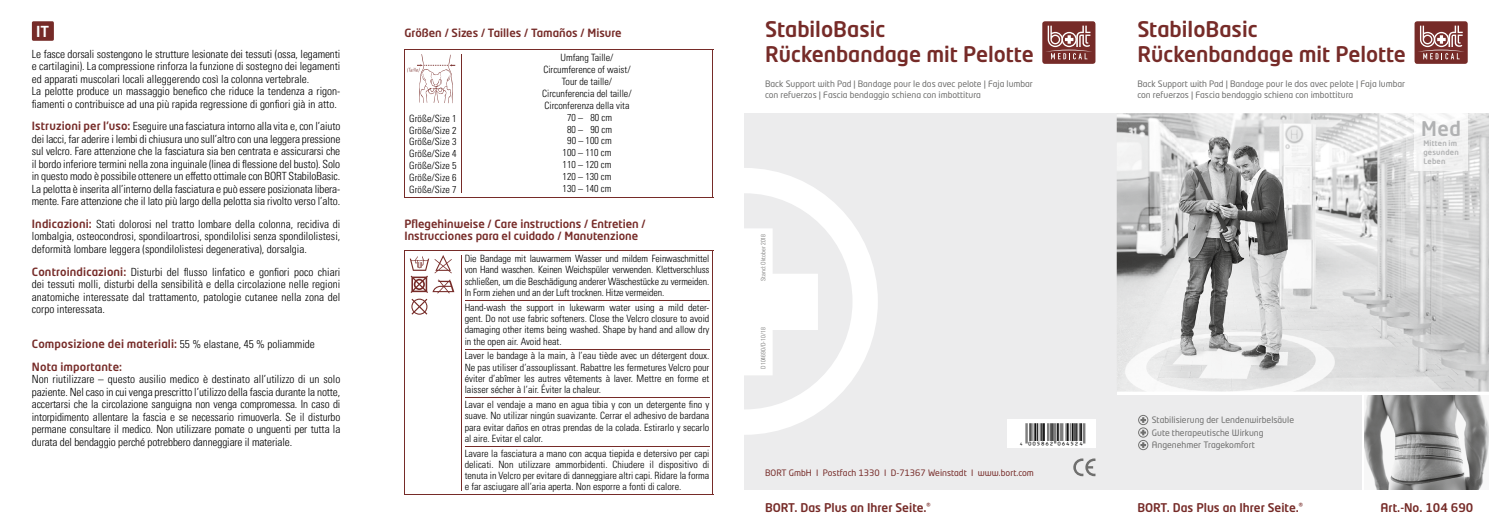
<style>
.page{position:relative;width:1489px;height:525px;background:#fff}
.page>*{position:absolute;margin:0;border:0;box-sizing:border-box;transform-origin:0 0}
.t1{font:500 21.25px/25px "Neo Tech Pro";color:#762b28}
.t2{font:500 20px "Neo Tech Pro";color:#b1b2b3}
.t3{font:500 15px "Neo Tech Pro";color:#fff}
.t4{font:500 11.88px "Neo Tech Pro";color:#762b28}
.t5{font:300 condensed 11.25px/12.5px "Univers LT Pro";color:#000;text-align:justify}
.t6{font:500 11.25px/12.5px "Neo Tech Pro";color:#762b28}
.t7{font:300 condensed 10px/11.9px "Univers LT Pro";color:#000;text-align:justify}
.t8{font:10px "ID Automation UPCEANXS";letter-spacing:.02em;color:#000}
.t9{font:8.75px/11.2px "Neo Tech Std";letter-spacing:-.005em;color:#6f6f6e}
.t10{font:8.75px "Neo Tech Std";color:#762b28}
.t11{font:500 7.5px/8.8px "Neo Tech Pro";letter-spacing:.025em;color:#b1b2b3}
.t12{font:300 condensed 6.25px "Univers LT Pro";letter-spacing:.005em;color:#6f6f6e}
.s1{font-family:"Neo Tech Pro";font-weight:500;font-stretch:normal;color:#762b28}
.s2{font-family:"Univers LT Pro";font-weight:300;font-stretch:condensed;color:#000}
</style>
<div class="page">
<div style="left:744px;top:113px;width:372px;height:376px;background:#ececed"></div>
<svg style="left:744px;top:168px;width:133px;height:266px"></svg>
<div style="left:1414px;top:21px;width:53px;height:43px;background:#762b28;border-radius:3px"></div>
<svg style="left:1418px;top:26px;width:46px;height:33px"></svg>
<div style="left:1042px;top:21px;width:53px;height:43px;background:#762b28;border-radius:3px"></div>
<svg style="left:1046px;top:26px;width:46px;height:33px"></svg>
<div style="left:1006px;top:419px;width:89px;height:28px;background:#fff"></div>
<svg style="left:1073px;top:458px;width:22px;height:18px"></svg>
<img style="left:1364px;top:395px;width:124px;height:94px">
<img style="left:1116px;top:113px;width:372px;height:278px">
<hr style="left:404px;top:49px;width:57px;height:1px;background:#762b28">
<hr style="left:461px;top:49px;width:252px;height:1px;background:#762b28">
<hr style="left:404px;top:54px;width:1px;height:139px;background:#762b28">
<hr style="left:461px;top:54px;width:1px;height:139px;background:#762b28">
<hr style="left:712px;top:54px;width:1px;height:139px;background:#762b28">
<hr style="left:404px;top:197px;width:57px;height:1px;background:#762b28">
<hr style="left:461px;top:197px;width:252px;height:1px;background:#762b28">
<svg style="left:404px;top:50px;width:51px;height:53px"></svg>
<hr style="left:404px;top:250px;width:57px;height:1px;background:#762b28">
<hr style="left:461px;top:250px;width:252px;height:1px;background:#762b28">
<hr style="left:404px;top:255px;width:1px;height:235px;background:#762b28">
<hr style="left:461px;top:255px;width:1px;height:235px;background:#762b28">
<hr style="left:712px;top:255px;width:1px;height:235px;background:#762b28">
<hr style="left:404px;top:494px;width:57px;height:1px;background:#762b28">
<hr style="left:461px;top:494px;width:252px;height:1px;background:#762b28">
<svg style="left:404px;top:251px;width:50px;height:63px"></svg>
<hr style="left:464px;top:300px;width:245px;height:1px;background:#762b28">
<hr style="left:464px;top:349px;width:245px;height:1px;background:#762b28">
<hr style="left:464px;top:397px;width:245px;height:1px;background:#762b28">
<hr style="left:464px;top:446px;width:245px;height:1px;background:#762b28">
<div style="left:32px;top:21px;width:22px;height:20px;background:#762b28;border-radius:2px"></div>
<div style="left:1116px;top:395px;width:245px;height:94px;background:#ececed"></div>
<svg style="left:1138px;top:415px;width:10px;height:35px"></svg>
<img style="left:1414px;top:113px;width:53px;height:58px">
<h3 class="t3" style="left:36px;top:22px;width:15px">IT</h3>
<p class="t5" style="left:32px;top:47px;width:310px;text-align:left">Le fasce dorsali sostengono le strutture lesionate dei tessuti (ossa, legamenti e cartilagini). La compressione rinforza la funzione di sostegno dei legamenti ed apparati muscolari locali alleggerendo così la colonna vertebrale.<br>La pelotte produce un massaggio benefico che riduce la tendenza a rigon&shy;fiamenti o contribuisce ad una più rapida regressione di gonfiori già in atto.</p>
<p class="t5" style="left:32px;top:119px;width:310px"><span class="s1">Istruzioni per l’uso:</span> Eseguire una fasciatura intorno alla vita e, con l’aiuto dei lacci, far aderire i lembi di chiusura uno sull’altro con una leggera pressione sul velcro. Fare attenzione che la fasciatura sia ben centrata e assicurarsi che il bordo inferiore termini nella zona inguinale (linea di flessione del busto). Solo in questo modo è possibile ottenere un effetto ottimale con BORT StabiloBasic.<br>La pelotta è inserita all’interno della fasciatura e può essere posizionata libera&shy;mente. Fare attenzione che il lato più largo della pelotta sia rivolto verso l’alto.</p>
<p class="t5" style="left:32px;top:217px;width:310px"><span class="s1">Indicazioni:</span> Stati dolorosi nel tratto lombare della colonna, recidiva di lombalgia, osteocondrosi, spondiloartrosi, spondilolisi senza spondilolistesi, deformità lombare leggera (spondilolistesi degenerativa), dorsalgia.</p>
<p class="t5" style="left:32px;top:264px;width:310px"><span class="s1">Controindicazioni:</span> Disturbi del flusso linfatico e gonfiori poco chiari dei tessuti molli, disturbi della sensibilità e della circolazione nelle regioni anatomiche interessate dal trattamento, patologie cutanee nella zona del corpo interessata.</p>
<p class="t6" style="left:32px;top:332px;width:284px;line-height:22.5px">Composizione dei materiali: <span class="s2">55 % elastane, 45 % poliammide<br></span>Nota importante:</p>
<p class="t5" style="left:32px;top:372px;width:310px">Non riutilizzare – questo ausilio medico è destinato all’utilizzo di un solo paziente. Nel caso in cui venga prescritto l’utilizzo della fascia durante la notte, accertarsi che la circolazione sanguigna non venga compromessa. In caso di intorpidimento allentare la fascia e se necessario rimuoverla. Se il disturbo permane consultare il medico. Non utilizzare pomate o unguenti per tutta la durata del bendaggio perché potrebbero danneggiare il materiale.</p>
<p class="t6" style="left:404px;top:26px;width:219px">Größen / Sizes / Tailles / Tamaños / Misure</p>
<p class="t7" style="left:542px;top:51px;width:91px;text-align:center">Umfang Taille/<br>Circumference of waist/<br>Tour de taille/<br>Circunferencia del taille/<br>Circonferenza della vita<br>70 – 80 cm<br>80 – 90 cm<br>90 – 100 cm<br>100 – 110 cm<br>110 – 120 cm<br>120 – 130 cm<br>130 – 140 cm</p>
<p class="t6" style="left:404px;top:217px;width:243px">Pflegehinweise / Care instructions / Entretien /<br>Instrucciones para el cuidado / Manutenzione</p>
<p class="t7" style="left:464px;top:252px;width:246px;line-height:11.2px">Die Bandage mit lauwarmem Wasser und mildem Feinwaschmittel von Hand waschen. Keinen Weichspüler verwenden. Klettverschluss schließen, um die Beschädigung anderer Wäschestücke zu vermeiden.<br>In Form ziehen und an der Luft trocknen. Hitze vermeiden.</p>
<p class="t7" style="left:464px;top:301px;width:246px;line-height:11.2px">Hand-wash the support in lukewarm water using a mild deter&shy;gent. Do not use fabric softeners. Close the Velcro closure to avoid damaging other items being washed. Shape by hand and allow dry in the open air. Avoid heat.</p>
<p class="t7" style="left:464px;top:349px;width:246px;line-height:11.2px">Laver le bandage à la main, à l’eau tiède avec un détergent doux.<br>Ne pas utiliser d’assouplissant. Rabattre les fermetures Velcro pour éviter d’abîmer les autres vêtements à laver. Mettre en forme et laisser sécher à l’air. Éviter la chaleur.</p>
<p class="t7" style="left:464px;top:398px;width:246px;line-height:11.2px">Lavar el vendaje a mano en agua tibia y con un detergente fino y suave. No utilizar ningún suavizante. Cerrar el adhesivo de bardana para evitar daños en otras prendas de la colada. Estirarlo y secarlo al aire. Evitar el calor.</p>
<p class="t7" style="left:464px;top:446px;width:246px;line-height:11.2px">Lavare la fasciatura a mano con acqua tiepida e detersivo per capi delicati. Non utilizzare ammorbidenti. Chiudere il dispositivo di tenuta in Velcro per evitare di danneggiare altri capi. Ridare la forma e far asciugare all’aria aperta. Non esporre a fonti di calore.</p>
<p class="t7" style="left:409px;top:111px;width:49px">Größe/Size 1<br>Größe/Size 2<br>Größe/Size 3<br>Größe/Size 4<br>Größe/Size 5<br>Größe/Size 6<br>Größe/Size 7</p>
<h1 class="t1" style="left:765px;top:16px;width:270px">StabiloBasic<br>Rücken bandage mit Pelotte</h1>
<p class="t9" style="left:765px;top:77px;width:269px">Back Support with Pad | Bandage pour le dos avec pelote | Faja lumbar con refuerzos | Fascia bendaggio schiena con imbottitura</p>
<p class="t12" style="left:759px;top:280px;width:48px;rotate:-90deg">Stand: Oktober 2018</p>
<p class="t12" style="left:759px;top:368px;width:43px;rotate:-90deg">D104690/D-10/18</p>
<p class="t8" style="left:1017px;top:431px;width:70px">Y(0A58GC*KQOPMO(</p>
<p class="t10" style="left:765px;top:467px;width:270px">BORT GmbH I Postfach 1330 I D-71367 Weinstadt I www.bort.com</p>
<p class="t4" style="left:765px;top:499px;width:167px">BORT. Das Plus an Ihrer Seite.<sup>®</sup></p>
<h1 class="t1" style="left:1137px;top:16px;width:270px">StabiloBasic<br>Rücken bandage mit Pelotte</h1>
<p class="t9" style="left:1137px;top:77px;width:269px">Back Support with Pad | Bandage pour le dos avec pelote | Faja lumbar con refuerzos | Fascia bendaggio schiena con imbottitura</p>
<h2 class="t2" style="left:1421px;top:115px;width:41px">Med</h2>
<p class="t11" style="left:1423px;top:139px;width:37px">Mitten im gesunden<br>Leben</p>
<p class="t9" style="left:1151px;top:413px;width:144px;line-height:12.5px">Stabilisierung der Lendenwirbelsäule<br>Gute therapeutische Wirkung<br>Angenehmer Tragekomfort</p>
<p class="t4" style="left:1137px;top:499px;width:167px">BORT. Das Plus an Ihrer Seite.<sup>®</sup></p>
<p class="t4" style="left:1380px;top:499px;width:94px">Art.-No. 104 690</p>
</div>
